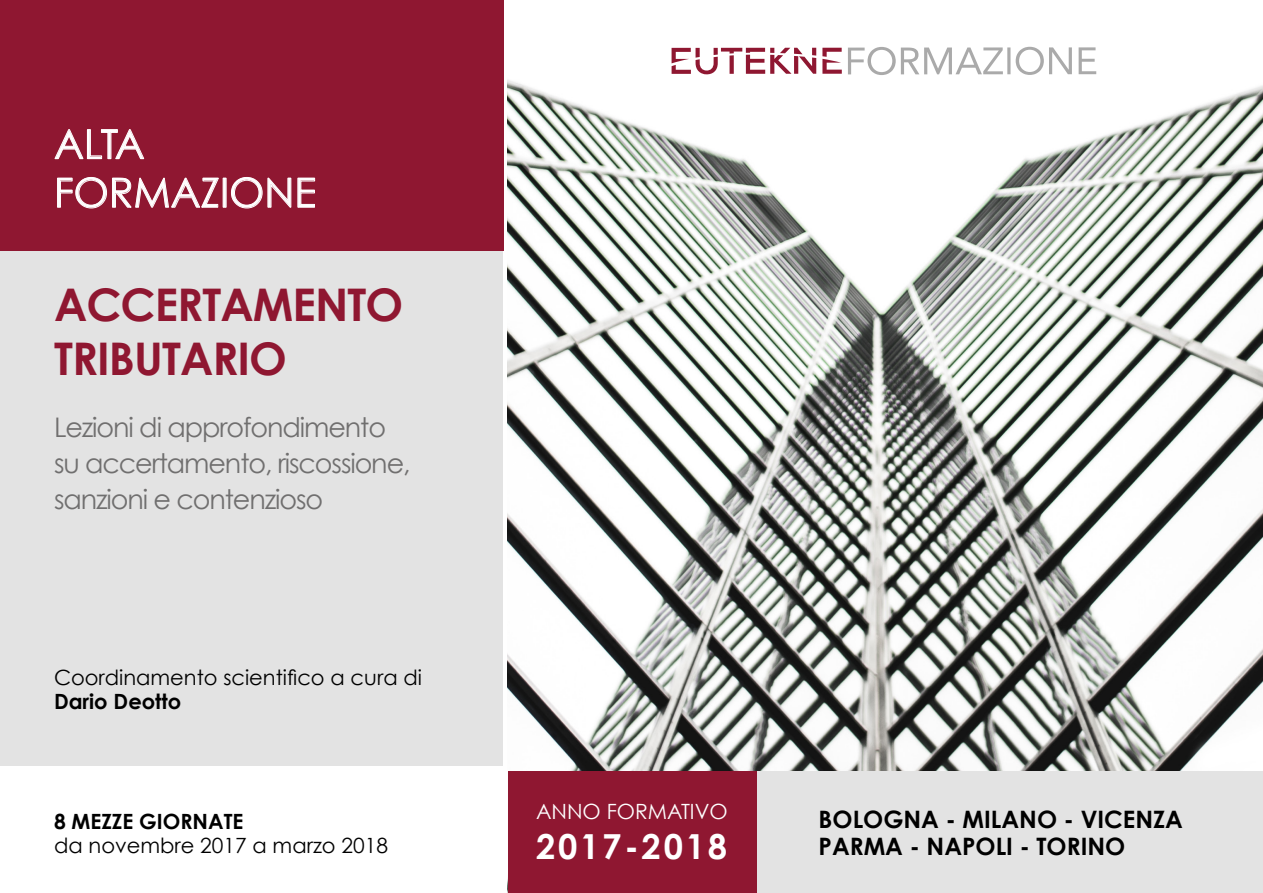
<style>
.page{position:relative;width:1263px;height:893px;background:#fff}
.page>*{position:absolute;margin:0;border:0;box-sizing:border-box;transform-origin:0 0}
.t1{font:700 45px/54px "Century Gothic";letter-spacing:-.02em;color:#8f1731}
.t2{font:40.5px/48.6px "Century Gothic";color:#fff}
.t3{font:700 34.5px "Century Gothic";letter-spacing:.08em;color:#fff}
.t4{font:27px/36px "Century Gothic";letter-spacing:-.04em;color:#706f6f}
.t5{font:700 24px/27px "Century Gothic";color:#000}
.t6{font:21px "Century Gothic";color:#000}
.t7{font:700 21px "Century Gothic";color:#000}
.t8{font:21px "Century Gothic";color:#fff}
</style>
<div class="page">
<img style="left:507px;top:46px;width:756px;height:847px">
<div style="left:0;top:0;width:503px;height:251px;background:#8f1731"></div>
<div style="left:1px;top:251px;width:502px;height:514px;background:#e3e3e3"></div>
<div style="left:756px;top:772px;width:507px;height:121px;background:#e3e3e3"></div>
<div style="left:508px;top:772px;width:248px;height:121px;background:#8f1731"></div>
<svg style="left:54px;top:129px;width:91px;height:30px"></svg>
<svg style="left:57px;top:177px;width:162px;height:32px"></svg>
<svg style="left:231px;top:177px;width:84px;height:32px"></svg>
<svg style="left:671px;top:48px;width:145px;height:27px"></svg>
<svg style="left:822px;top:48px;width:20px;height:26px"></svg>
<svg style="left:848px;top:47px;width:155px;height:28px"></svg>
<hr style="left:1007px;top:47px;width:3px;height:27px;background:#aaa">
<svg style="left:1016px;top:47px;width:56px;height:28px"></svg>
<svg style="left:1078px;top:47px;width:18px;height:27px"></svg>
<h2 class="t2" style="left:54px;top:119px;width:264px">ALTA<br>FORMAZIONE</h2>
<h1 class="t1" style="left:54px;top:276px;width:351px">ACCERTAMENTO<br>TRIBUTARIO</h1>
<p class="t4" style="left:54px;top:409px;width:358px">Lezioni di approfondimento su accertamento, riscossione, sanzioni e contenzioso</p>
<p class="t6" style="left:54px;top:665px;width:370px">Coordinamento scientifico a cura di</p>
<p class="t7" style="left:54px;top:688px;width:129px">Dario Deotto</p>
<p class="t7" style="left:54px;top:808px;width:191px">8 MEZZE GIORNATE</p>
<p class="t6" style="left:54px;top:832px;width:336px">da novembre 2017 a marzo 2018</p>
<p class="t8" style="left:536px;top:799px;width:193px">ANNO FORMATIVO</p>
<p class="t3" style="left:536px;top:825px;width:193px">2017-2018</p>
<p class="t5" style="left:818px;top:805px;width:366px">BOLOGNA - MILANO - VICENZA<br>PARMA - NAPOLI - TORINO</p>
</div>
